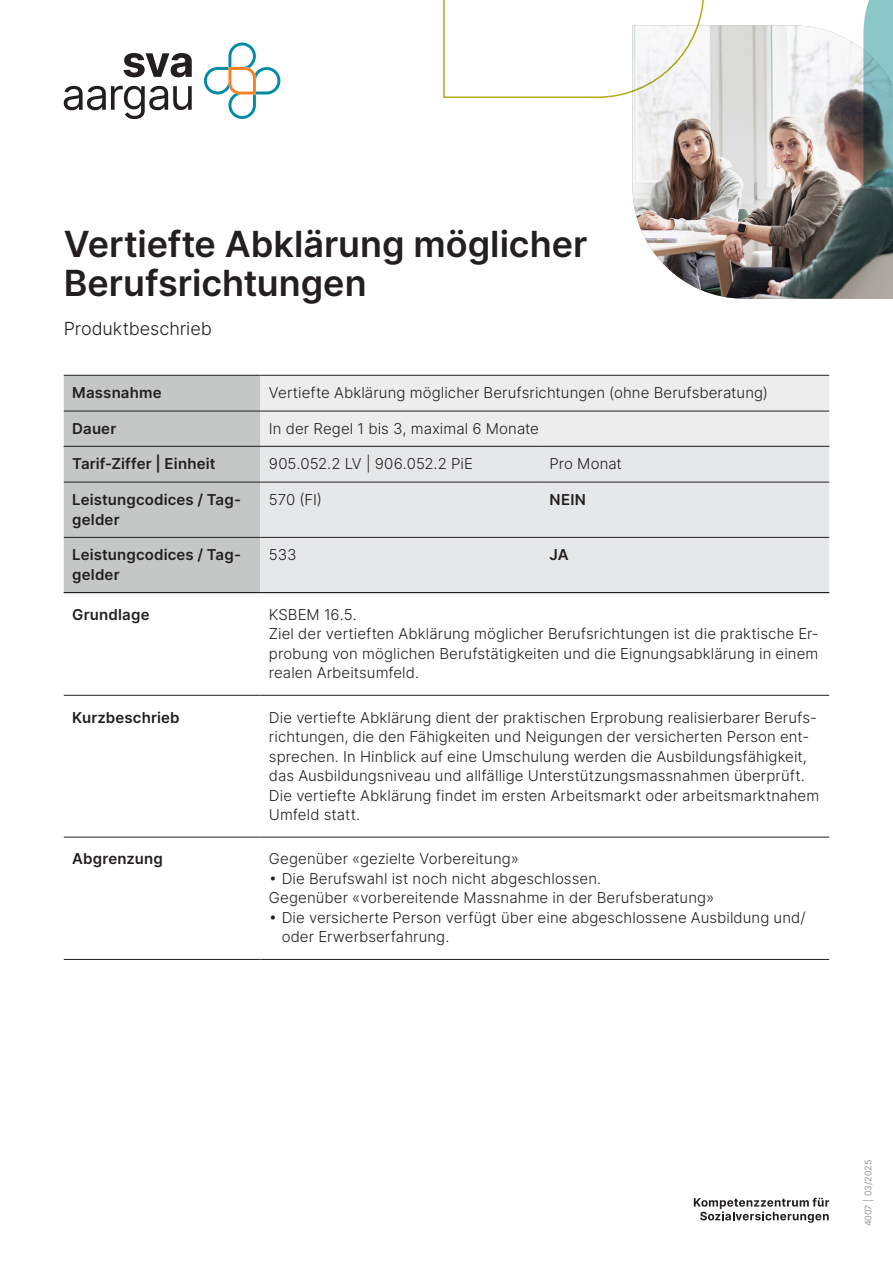
<style>
.page{position:relative;width:893px;height:1263px;background:#fff}
.page>*{position:absolute;margin:0;border:0;box-sizing:border-box;transform-origin:0 0}
.t1{font:600 36px/39px "Inter";color:#231f20}
.t2{font:300 18px "Inter";letter-spacing:-.005em;color:#231f20}
.t3{font:300 15px/19.5px "Inter";letter-spacing:.005em;color:#231f20}
.t4{font:600 15px/19.5px "Inter";letter-spacing:.01em;color:#231f20}
.t5{font:9px "Inter";color:#939598}
</style>
<div class="page">
<img style="left:632px;top:26px;width:261px;height:273px">
<svg style="left:123px;top:53px;width:69px;height:24px"></svg>
<svg style="left:64px;top:86px;width:128px;height:33px"></svg>
<svg style="left:204px;top:43px;width:76px;height:76px"></svg>
<svg style="left:443px;top:0;width:262px;height:99px"></svg>
<svg style="left:863px;top:0;width:30px;height:187px;background:#6e9899"></svg>
<svg style="left:64px;top:375px;width:765px;height:217px;background:#d4d5d5"></svg>
<div style="left:260px;top:447px;width:569px;height:145px;background:#e6e7e9"></div>
<hr style="left:64px;top:446px;width:196px;height:1px;background:#231f20">
<hr style="left:260px;top:446px;width:281px;height:1px;background:#231f20">
<hr style="left:541px;top:446px;width:288px;height:1px;background:#231f20">
<hr style="left:64px;top:482px;width:196px;height:1px;background:#231f20">
<hr style="left:260px;top:482px;width:281px;height:1px;background:#231f20">
<hr style="left:541px;top:482px;width:288px;height:1px;background:#231f20">
<hr style="left:64px;top:537px;width:196px;height:1px;background:#231f20">
<hr style="left:260px;top:537px;width:281px;height:1px;background:#231f20">
<hr style="left:541px;top:537px;width:288px;height:1px;background:#231f20">
<hr style="left:64px;top:592px;width:196px;height:1px;background:#231f20">
<hr style="left:260px;top:592px;width:569px;height:1px;background:#231f20">
<hr style="left:64px;top:695px;width:196px;height:1px;background:#231f20">
<hr style="left:260px;top:695px;width:569px;height:1px;background:#231f20">
<hr style="left:64px;top:837px;width:196px;height:1px;background:#231f20">
<hr style="left:260px;top:837px;width:569px;height:1px;background:#231f20">
<hr style="left:64px;top:959px;width:196px;height:1px;background:#231f20">
<hr style="left:260px;top:959px;width:569px;height:1px;background:#231f20">
<svg style="left:694px;top:1198px;width:135px;height:25px"></svg>
<h1 class="t1" style="left:64px;top:224px;width:525px">Vertiefte Abklärung möglicher<br>Berufsrichtungen</h1>
<p class="t2" style="left:64px;top:315px;width:149px">Produktbeschrieb</p>
<p class="t4" style="left:72px;top:383px;width:91px">Massnahme</p>
<p class="t3" style="left:269px;top:383px;width:501px">Vertiefte Abklärung möglicher Berufsrichtungen (ohne Berufsberatung)</p>
<p class="t4" style="left:72px;top:419px;width:46px">Dauer</p>
<p class="t3" style="left:269px;top:419px;width:272px">In der Regel 1 bis 3, maximal 6 Monate</p>
<p class="t4" style="left:72px;top:454px;width:145px">Tarif-Ziffer | Einheit</p>
<p class="t3" style="left:269px;top:454px;width:206px">905.052.2 LV | 906.052.2 PiE</p>
<p class="t3" style="left:550px;top:454px;width:74px">Pro Monat</p>
<p class="t4" style="left:72px;top:490px;width:170px">Leistungcodices / Tag&shy;gelder</p>
<p class="t3" style="left:269px;top:490px;width:55px">570 (FI)</p>
<p class="t4" style="left:550px;top:490px;width:38px">NEIN</p>
<p class="t4" style="left:72px;top:545px;width:170px">Leistungcodices / Tag&shy;gelder</p>
<p class="t3" style="left:269px;top:545px;width:29px">533</p>
<p class="t4" style="left:550px;top:545px;width:21px">JA</p>
<p class="t4" style="left:72px;top:604px;width:79px">Grundlage</p>
<p class="t3" style="left:269px;top:604px;width:551px">KSBEM 16.5.<br>Ziel der vertieften Abklärung möglicher Berufsrichtungen ist die praktische Er&shy;probung von möglichen Berufstätigkeiten und die Eignungsabklärung in einem realen Arbeitsumfeld.</p>
<p class="t4" style="left:72px;top:707px;width:109px">Kurzbeschrieb</p>
<p class="t3" style="left:269px;top:707px;width:552px">Die vertiefte Abklärung dient der praktischen Erprobung realisierbarer Berufs&shy;richtungen, die den Fähigkeiten und Neigungen der versicherten Person ent&shy;sprechen. In Hinblick auf eine Umschulung werden die Ausbildungsfähigkeit, das Ausbildungsniveau und allfällige Unterstützungsmassnahmen überprüft.<br>Die vertiefte Abklärung findet im ersten Arbeitsmarkt oder arbeitsmarktnahem Umfeld statt.</p>
<p class="t4" style="left:72px;top:849px;width:92px">Abgrenzung</p>
<p class="t3" style="left:269px;top:849px;width:251px">Gegenüber «gezielte Vorbereitung»</p>
<p class="t3" style="left:269px;top:868px;width:334px">բ Die Berufswahl ist noch nicht abgeschlossen.</p>
<p class="t3" style="left:269px;top:888px;width:447px">Gegenüber «vorbereitende Massnahme in der Berufsberatung»</p>
<p class="t3" style="left:269px;top:907px;width:538px">բ Die versicherte Person verfügt über eine abgeschlossene Ausbildung und/</p>
<p class="t3" style="left:282px;top:927px;width:169px">oder Erwerbserfahrung.</p>
<p class="t5" style="left:862px;top:1226px;width:68px;rotate:-90deg">4007 | 03/2025</p>
</div>
